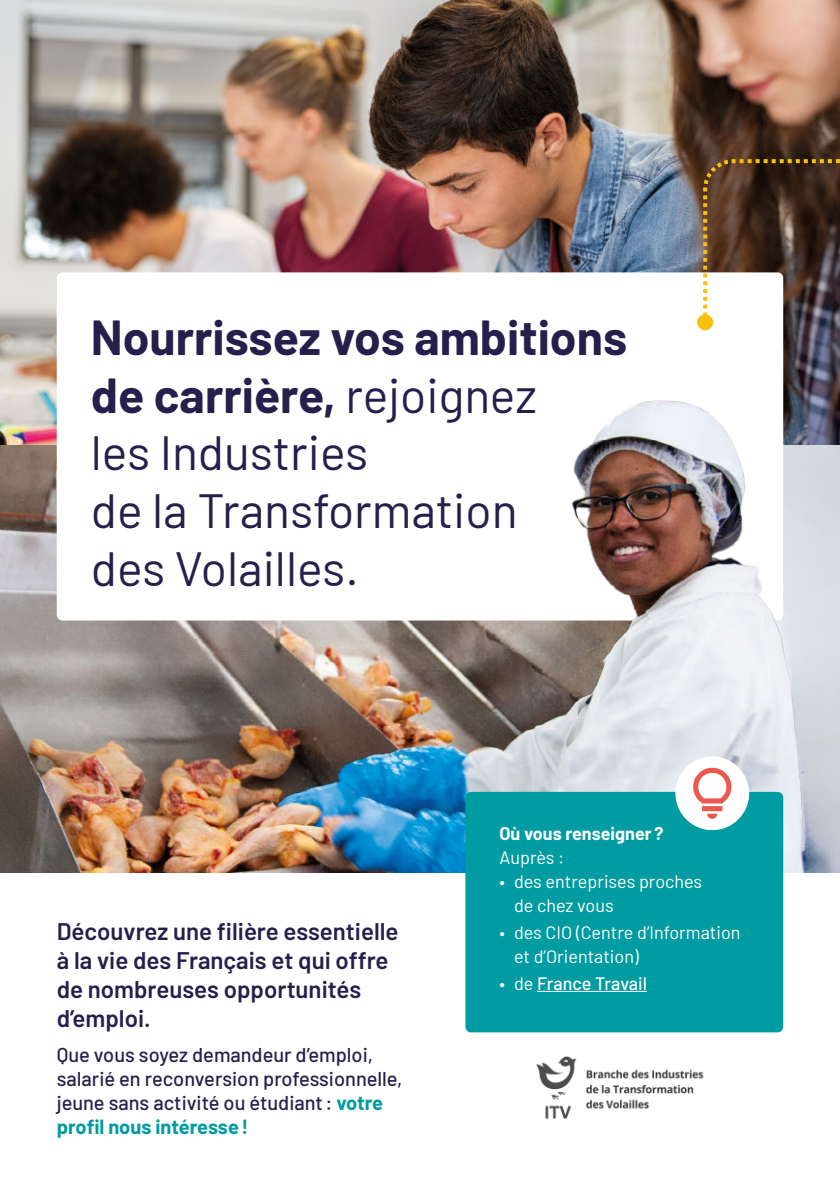
<style>
.page{position:relative;width:840px;height:1191px;background:#fff}
.page>*{position:absolute;margin:0;border:0;box-sizing:border-box;transform-origin:0 0}
.t1{font:48px/57.6px "Barlow";color:#271e4b}
.t2{font:600 24px/28.8px "Barlow";color:#271e4b}
.t3{font:500 20px/24px "Barlow";color:#271e4b}
.t4{font:18px/24px "Barlow";color:#fff}
.t5{font:700 18px "Barlow";color:#fff}
.t6{font:500 18px "Barlow";letter-spacing:-.005em;color:#fff}
.s1{font-weight:700}
.s2{font-weight:700;color:#009ca1}
.s3{font-weight:400}
</style>
<div class="page">
<img style="left:0;top:0;width:839px;height:395px">
<img style="left:536px;top:1056px;width:168px;height:63px">
<div style="left:57px;top:272px;width:725px;height:348px;background:#fff;border-radius:6px"></div>
<img style="left:0;top:395px;width:839px;height:477px">
<svg style="left:700px;top:157px;width:139px;height:169px"></svg>
<div style="left:696px;top:314px;width:16px;height:16px;background:#fac00b;border-radius:50%"></div>
<div style="left:465px;top:792px;width:317px;height:240px;background:#009ca1;border-radius:6px"></div>
<div style="left:675px;top:756px;width:73px;height:74px;background:#fff;border-radius:50%"></div>
<svg style="left:693px;top:768px;width:38px;height:51px"></svg>
<hr style="left:536px;top:991px;width:110px;height:1px;background:#fff">
<h1 class="t1" style="left:91px;top:313px;width:537px"><span class="s1">Nourrissez vos ambitions de carrière,</span> rejoignez<br>les Industries<br>de la Transformation<br>des Volailles.</h1>
<p class="t2" style="left:57px;top:915px;width:343px">Découvrez une filière essentielle à la vie des Français et qui offre de nombreuses opportunités d’emploi.</p>
<p class="t3" style="left:57px;top:1044px;width:347px">Que vous soyez demandeur d’emploi, salarié en reconversion professionnelle, jeune sans activité ou étudiant : <span class="s2">votre profil nous intéresse !</span></p>
<p class="t5" style="left:499px;top:820px;width:165px">Où vous renseigner ?</p>
<p class="t4" style="left:499px;top:844px;width:66px">Auprès :</p>
<p class="t4" style="left:513px;top:871px;width:190px;text-indent:-15px">• des entreprises proches de chez vous</p>
<p class="t4" style="left:513px;top:922px;width:228px;text-indent:-15px">• des CIO (Centre d’Information et d’Orientation)</p>
<p class="t6" style="left:499px;top:976px;width:149px"><span class="s3">• de</span> France Travail</p>
</div>
